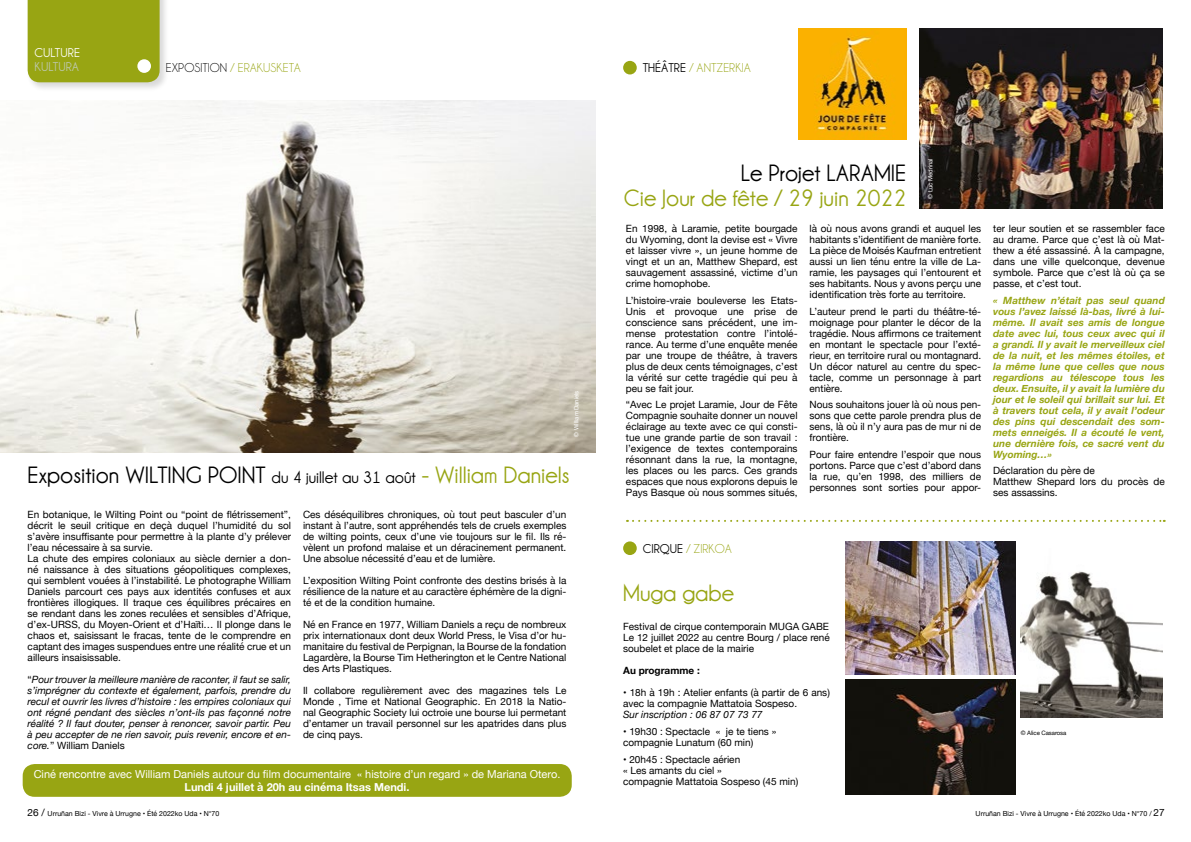
<style>
.page{position:relative;width:1191px;height:842px;background:#fff}
.page>*{position:absolute;margin:0;border:0;box-sizing:border-box;transform-origin:0 0}
.t1{font:700 24px "Champagne&Limousines";color:#000}
.t2{font:700 24px "Champagne&Limousines";color:#98a513}
.t3{font:13px "Champagne&Limousines";color:#98a513}
.t4{font:700 13px "Champagne&Limousines";color:#fff}
.t5{font:700 13px "Champagne&Limousines";color:#bdc8ae}
.t6{font:11px "Helvetica Neue";color:#fff}
.t7{font:700 11px "Helvetica Neue";color:#fff}
.t8{font:10px/11px "Helvetica Neue";color:#000;text-align:justify}
.t9{font:italic 700 10px/11px "Helvetica Neue";color:#98a513;text-align:justify}
.t10{font:italic 10px/11px "Helvetica Neue";color:#000;text-align:justify}
.t11{font:700 10px "Helvetica Neue";color:#000}
.t12{font:7px "Helvetica Neue";color:#000}
.t13{font:6px "Helvetica Neue";letter-spacing:-.01em;color:#fff}
.t14{font:6px "Helvetica Neue";letter-spacing:-.01em;color:#000}
.s1{color:#000}
.s2{font-size:17px}
.s3{color:#98a513}
.s4{font-style:normal}
.s5{font-weight:700;color:#000}
.s6{font-size:10px}
</style>
<div class="page">
<div style="left:23px;top:764px;width:549px;height:33px;background:#98a513;border-radius:12px"></div>
<img style="left:0;top:100px;width:595px;height:352px">
<div style="left:27px;top:0;width:143px;height:92px;background:#000;opacity:.15"></div>
<div style="left:28px;top:0;width:132px;height:82px;background:#98a513"></div>
<div style="left:137px;top:59px;width:14px;height:14px;background:#fff;border-radius:50%"></div>
<img style="left:919px;top:28px;width:243px;height:181px">
<img style="left:1020px;top:571px;width:142px;height:146px">
<img style="left:845px;top:541px;width:170px;height:134px">
<img style="left:845px;top:680px;width:170px;height:115px">
<img style="left:798px;top:28px;width:108px;height:111px">
<div style="left:623px;top:61px;width:14px;height:13px;background:#98a513;border-radius:50%"></div>
<div style="left:623px;top:541px;width:14px;height:14px;background:#98a513;border-radius:50%"></div>
<svg style="left:627px;top:520px;width:537px;height:2px"></svg>
<h2 class="t4" style="left:34px;top:45px;width:47px">CULTURE</h2>
<h2 class="t5" style="left:34px;top:59px;width:46px">KULTURA</h2>
<h2 class="t3" style="left:166px;top:60px;width:136px"><span class="s1">EXPOSITION</span> / ERAKUSKETA</h2>
<p class="t13" style="left:572px;top:437px;width:48px;rotate:-90deg">© William Daniels</p>
<h1 class="t1" style="left:28px;top:461px;width:543px">Exposition WILTING POINT <span class="s2">du 4 juillet au 31 août</span> <span class="s3">- William Daniels</span></h1>
<p class="t8" style="left:28px;top:510px;width:265px;text-align:left">En botanique, le Wilting Point ou “point de flétrissement”, décrit le seuil critique en deçà duquel l’humidité du sol s’avère insuffisante pour permettre à la plante d’y prélever l’eau nécessaire à sa survie.<br>La chute des empires coloniaux au siècle dernier a don&shy;né naissance à des situations géopolitiques complexes, qui semblent vouées à l’instabilité. Le photographe William Daniels parcourt ces pays aux identités confuses et aux frontières illogiques. Il traque ces équilibres précaires en se rendant dans les zones reculées et sensibles d’Afrique, d’ex-URSS, du Moyen-Orient et d’Haïti… Il plonge dans le chaos et, saisissant le fracas, tente de le comprendre en captant des images suspendues entre une réalité crue et un ailleurs insaisissable.</p>
<p class="t10" style="left:28px;top:675px;width:265px"><span class="s4">“</span>Pour trouver la meilleure manière de raconter, il faut se salir, s’imprégner du contexte et également, parfois, prendre du recul et ouvrir les livres d’histoire : les empires coloniaux qui ont régné pendant des siècles n’ont-ils pas façonné notre réalité ? Il faut douter, penser à renoncer, savoir partir. Peu à peu accepter de ne rien savoir, puis revenir, encore et en&shy;core.<span class="s4">” William Daniels</span></p>
<p class="t8" style="left:303px;top:510px;width:265px">Ces déséquilibres chroniques, où tout peut basculer d’un instant à l’autre, sont appréhendés tels de cruels exemples de wilting points, ceux d’une vie toujours sur le fil. Ils ré&shy;vèlent un profond malaise et un déracinement permanent.<br>Une absolue nécessité d’eau et de lumière.</p>
<p class="t8" style="left:303px;top:576px;width:265px">L’exposition Wilting Point confronte des destins brisés à la résilience de la nature et au caractère éphémère de la digni&shy;té et de la condition humaine.</p>
<p class="t8" style="left:303px;top:620px;width:265px">Né en France en 1977, William Daniels a reçu de nombreux prix internationaux dont deux World Press, le Visa d’or hu&shy;manitaire du festival de Perpignan, la Bourse de la fondation Lagardère, la Bourse Tim Hetherington et le Centre National des Arts Plastiques.</p>
<p class="t8" style="left:303px;top:686px;width:265px">Il collabore regulièrement avec des magazines tels Le Monde , Time et National Geographic. En 2018 la Natio&shy;nal Geographic Society lui octroie une bourse lui permetant d’entamer un travail personnel sur les apatrides dans plus de cinq pays.</p>
<p class="t6" style="left:34px;top:766px;width:528px">Ciné rencontre avec William Daniels autour du film documentaire « histoire d’un regard » de Mariana Otero.</p>
<p class="t7" style="left:185px;top:779px;width:226px">Lundi 4 juillet à 20h au cinéma Itsas Mendi.</p>
<h2 class="t3" style="left:643px;top:60px;width:110px"><span class="s5">THÉÂTRE</span> / ANTZERKIA</h2>
<h1 class="t1" style="left:740px;top:160px;width:167px">Le Projet LARAMIE</h1>
<h1 class="t2" style="left:624px;top:185px;width:284px">Cie Jour de fête / 29 juin 2022</h1>
<p class="t13" style="left:926px;top:199px;width:42px;rotate:-90deg">© Luc Medrinal</p>
<p class="t8" style="left:626px;top:224px;width:173px">En 1998, à Laramie, petite bourgade du Wyoming, dont la devise est « Vivre et laisser vivre », un jeune homme de vingt et un an, Matthew Shepard, est sauvagement assassiné, victime d’un crime homophobe.</p>
<p class="t8" style="left:626px;top:295px;width:173px">L’histoire-vraie bouleverse les Etats-Unis et provoque une prise de conscience sans précédent, une im&shy;mense protestation contre l’intolé&shy;rance. Au terme d’une enquête menée par une troupe de théâtre, à travers plus de deux cents témoignages, c’est la vérité sur cette tragédie qui peu à peu se fait jour.</p>
<p class="t8" style="left:626px;top:400px;width:173px">“Avec Le projet Laramie, Jour de Fête Compagnie souhaite donner un nouvel éclairage au texte avec ce qui consti&shy;tue une grande partie de son travail : l’exigence de textes contemporains résonnant dans la rue, la montagne, les places ou les parcs. Ces grands espaces que nous explorons depuis le Pays Basque où nous sommes situés,</p>
<p class="t8" style="left:809px;top:224px;width:173px">là où nous avons grandi et auquel les habitants s’identifient de manière forte.<br>La pièce de Moisés Kaufman entretient aussi un lien ténu entre la ville de La&shy;ramie, les paysages qui l’entourent et ses habitants. Nous y avons perçu une identification très forte au territoire.</p>
<p class="t8" style="left:809px;top:306px;width:173px">L’auteur prend le parti du théâtre-té&shy;moignage pour planter le décor de la tragédie. Nous affirmons ce traitement en montant le spectacle pour l’exté&shy;rieur, en territoire rural ou montagnard.<br>Un décor naturel au centre du spec&shy;tacle, comme un personnage à part entière.</p>
<p class="t8" style="left:809px;top:400px;width:173px">Nous souhaitons jouer là où nous pen&shy;sons que cette parole prendra plus de sens, là où il n’y aura pas de mur ni de frontière.</p>
<p class="t8" style="left:809px;top:450px;width:173px">Pour faire entendre l’espoir que nous portons. Parce que c’est d’abord dans la rue, qu’en 1998, des milliers de personnes sont sorties pour appor-</p>
<p class="t8" style="left:993px;top:224px;width:173px">ter leur soutien et se rassembler face au drame. Parce que c’est là où Mat&shy;thew a été assassiné. À la campagne, dans une ville quelconque, devenue symbole. Parce que c’est là où ça se passe, et c’est tout.</p>
<p class="t9" style="left:993px;top:295px;width:173px">« Matthew n’était pas seul quand vous l’avez laissé là-bas, livré à lui&shy;même. Il avait ses amis de longue date avec lui, tous ceux avec qui il a grandi. Il y avait le merveilleux ciel de la nuit, et les mêmes étoiles, et la même lune que celles que nous regardions au télescope tous les deux. Ensuite, il y avait la lumière du jour et le soleil qui brillait sur lui. Et à travers tout cela, il y avait l’odeur des pins qui descendait des som&shy;mets enneigés. Il a écouté le vent, une dernière fois, ce sacré vent du Wyoming…»</p>
<p class="t8" style="left:993px;top:466px;width:173px;text-align:left">Déclaration du père de<br>Matthew Shepard lors du procès de ses assassins.</p>
<h2 class="t3" style="left:643px;top:541px;width:91px"><span class="s5">CIRQUE</span> / ZIRKOA</h2>
<h1 class="t2" style="left:623px;top:579px;width:113px">Muga gabe</h1>
<p class="t8" style="left:623px;top:622px;width:208px">Festival de cirque contemporain MUGA GABE Le 12 juillet 2022 au centre Bourg / place rené soubelet et place de la mairie</p>
<p class="t11" style="left:623px;top:663px;width:78px">Au programme :</p>
<p class="t8" style="left:623px;top:688px;width:208px">• 18h à 19h : Atelier enfants (à partir de 6 ans) avec la compagnie Mattatoia Sospeso.</p>
<p class="t10" style="left:623px;top:710px;width:141px">Sur inscription : 06 87 07 73 77</p>
<p class="t8" style="left:623px;top:726px;width:155px">• 19h30 : Spectacle « je te tiens » compagnie Lunatum (60 min)</p>
<p class="t8" style="left:623px;top:754px;width:177px;text-align:left">• 20h45 : Spectacle aérien<br>« Les amants du ciel »<br>compagnie Mattatoia Sospeso (45 min)</p>
<p class="t14" style="left:1020px;top:729px;width:47px">© Alice Casarosa</p>
<p class="t12" style="left:28px;top:808px;width:193px"><span class="s6">26 /</span> Urruñan Bizi - Vivre à Urrugne • Été 2022ko Uda • N°70</p>
<p class="t12" style="left:975px;top:808px;width:191px">Urruñan Bizi - Vivre à Urrugne • Été 2022ko Uda • N°70 / <span class="s6">27</span></p>
</div>
